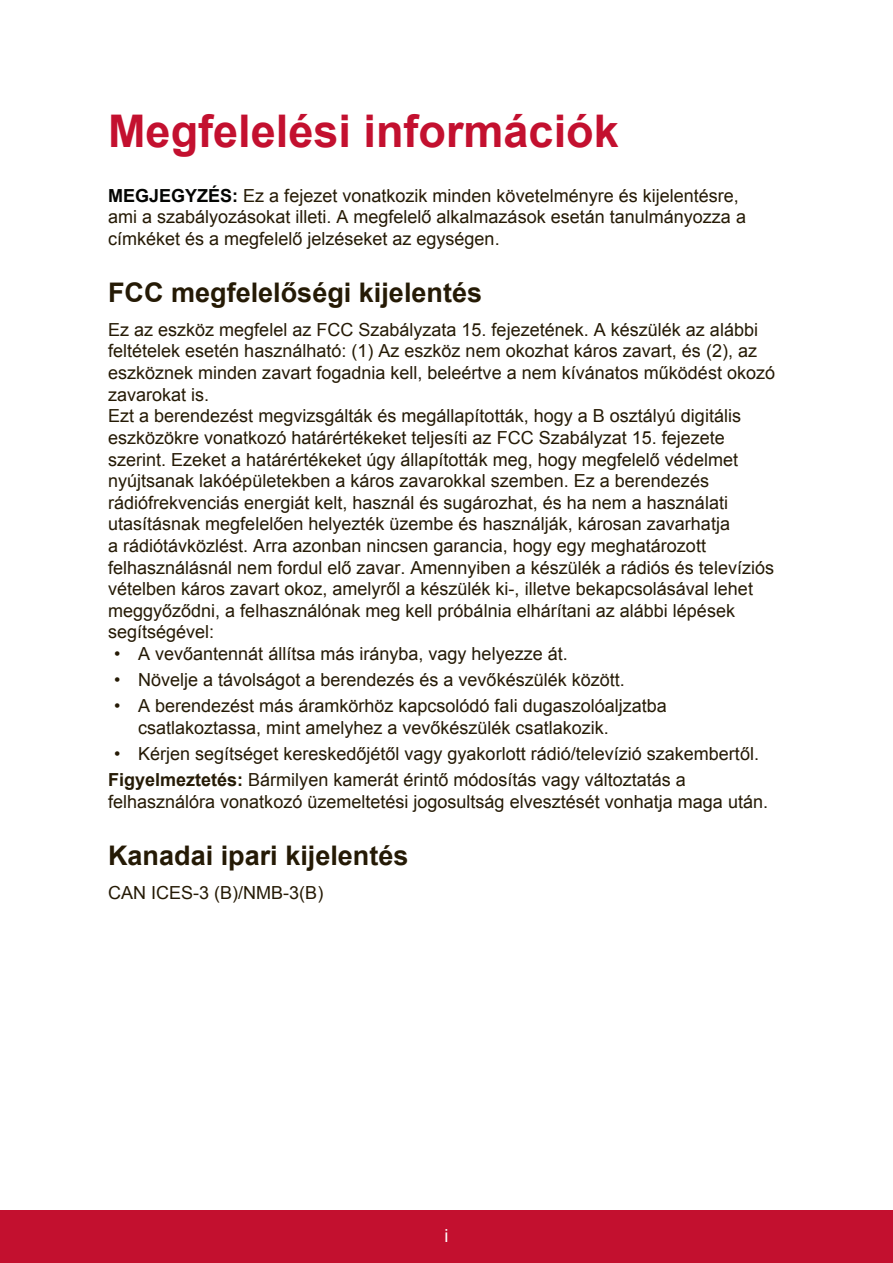
<style>
.page{position:relative;width:893px;height:1263px;background:#fff}
.page>*{position:absolute;margin:0;border:0;box-sizing:border-box;transform-origin:0 0}
.t1{font:700 45px "Arial";color:#c3102f}
.t2{font:700 27px "Arial";color:#251a05}
.t3{font:18px/21.6px "Arial";color:#251a05}
.t4{font:18px "Arial";color:#fff}
.s1{font-weight:700;color:#040503}
.s2{font-weight:700}
</style>
<div class="page">
<div style="left:0;top:1210px;width:892px;height:53px;background:#c3102f"></div>
<h1 class="t1" style="left:108px;top:101px;width:512px">Megfelelési információk</h1>
<p class="t3" style="left:108px;top:185px;width:639px"><span class="s1">MEGJEGYZÉS:</span> Ez a fejezet vonatkozik minden követelményre és kijelentésre, ami a szabályozásokat illeti. A megfelelő alkalmazások esetán tanulmányozza a címkéket és a megfelelő jelzéseket az egységen.</p>
<h2 class="t2" style="left:108px;top:275px;width:375px">FCC megfelelőségi kijelentés</h2>
<p class="t3" style="left:108px;top:319px;width:668px">Ez az eszköz megfelel az FCC Szabályzata 15. fejezetének. A készülék az alábbi feltételek esetén használható: (1) Az eszköz nem okozhat káros zavart, és (2), az eszköznek minden zavart fogadnia kell, beleértve a nem kívánatos működést okozó zavarokat is.<br>Ezt a berendezést megvizsgálták és megállapították, hogy a B osztályú digitális eszközökre vonatkozó határértékeket teljesíti az FCC Szabályzat 15. fejezete szerint. Ezeket a határértékeket úgy állapították meg, hogy megfelelő védelmet nyújtsanak lakóépületekben a káros zavarokkal szemben. Ez a berendezés rádiófrekvenciás energiát kelt, használ és sugározhat, és ha nem a használati utasításnak megfelelően helyezték üzembe és használják, károsan zavarhatja<br>a rádiótávközlést. Arra azonban nincsen garancia, hogy egy meghatározott felhasználásnál nem fordul elő zavar. Amennyiben a készülék a rádiós és televíziós vételben káros zavart okoz, amelyről a készülék ki-, illetve bekapcsolásával lehet meggyőződni, a felhasználónak meg kell próbálnia elhárítani az alábbi lépések segítségével:</p>
<p class="t3" style="left:114px;top:643px;width:455px">• A vevőantennát állítsa más irányba, vagy helyezze át.</p>
<p class="t3" style="left:114px;top:669px;width:512px">• Növelje a távolságot a berendezés és a vevőkészülék között.</p>
<p class="t3" style="left:138px;top:695px;width:530px;text-indent:-24px">• A berendezést más áramkörhöz kapcsolódó fali dugaszolóaljzatba csatlakoztassa, mint amelyhez a vevőkészülék csatlakozik.</p>
<p class="t3" style="left:108px;top:740px;width:652px;line-height:26.1px;text-indent:6px">• Kérjen segítséget kereskedőjétől vagy gyakorlott rádió/televízió szakembertől.<br><span class="s2">Figyelmeztetés:</span> Bármilyen kamerát érintő módosítás vagy változtatás a</p>
<p class="t3" style="left:108px;top:790px;width:661px">felhasználóra vonatkozó üzemeltetési jogosultság elvesztését vonhatja maga után.</p>
<h2 class="t2" style="left:108px;top:837px;width:302px">Kanadai ipari kijelentés</h2>
<p class="t3" style="left:108px;top:882px;width:217px">CAN ICES-3 (B)/NMB-3(B)</p>
<p class="t4" style="left:444px;top:1223px;width:5px">i</p>
</div>
